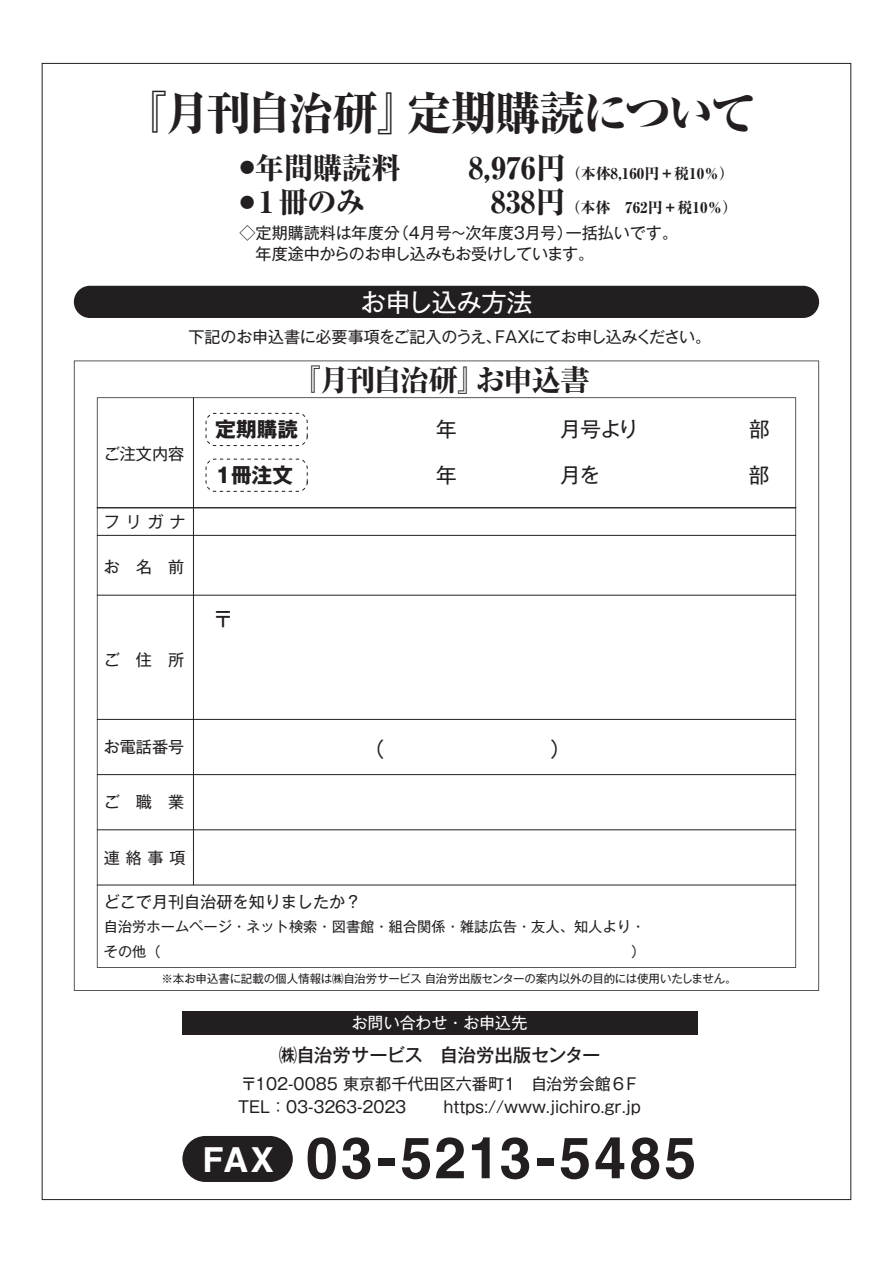
<style>
.page{position:relative;width:893px;height:1263px;background:#fff}
.page>*{position:absolute;margin:0;border:0;box-sizing:border-box;transform-origin:0 0}
.t1{font:700 57.45px "Helvetica";letter-spacing:.05em;color:#231f20}
.t2{font:800 46.05px "Ryumin Pr 6";letter-spacing:-.075em;color:#231f20}
.t3{font:800 29.85px "Ryumin Pr 6";letter-spacing:-.045em;color:#231f20}
.t4{font:800 29.85px "Ryumin Pr 6";letter-spacing:-.09em;color:#231f20}
.t5{font:25.35px "Gothic MB101 Pr 6";letter-spacing:-.025em;color:#fff}
.t6{font:20.7px "Gothic MB101 Pr 6";letter-spacing:-.065em;color:#231f20}
.t7{font:700 20.7px "Gothic MB101 Pr 6";color:#231f20}
.t8{font:500 18.45px "Gothic MB101 Pr 6";letter-spacing:-.025em;color:#231f20}
.t9{font:16.05px/20.7px "Gothic MB101 Pr 6";letter-spacing:-.005em;color:#231f20}
.t10{font:16.05px "Gothic MB101 Pr 6";letter-spacing:-.025em;color:#231f20}
.t11{font:16.05px "Gothic MB101 Pr 6";letter-spacing:-.015em;color:#fff}
.t12{font:800 15px "Ryumin Pr 6";color:#231f20}
.t13{font:14.25px "Gothic MB101 Pr 6";color:#231f20}
.t14{font:11.55px "Gothic MB101 Pr 6";letter-spacing:-.01em;color:#231f20}
.s1{font-size:29.85px}
.s2{font-size:34.5px;color:#fff}
</style>
<div class="page">
<div style="left:182px;top:1136px;width:111px;height:46px;background:#231f20;border-radius:23px"></div>
<div style="left:182px;top:1011px;width:515px;height:23px;background:#231f20"></div>
<div style="left:74px;top:286px;width:745px;height:32px;background:#231f20;border-radius:16px"></div>
<svg style="left:74px;top:360px;width:745px;height:631px"></svg>
<svg style="left:97px;top:397px;width:699px;height:571px"></svg>
<hr style="left:97px;top:507px;width:699px;height:1px;background:#231f20">
<hr style="left:97px;top:535px;width:699px;height:1px;background:#231f20">
<hr style="left:97px;top:595px;width:699px;height:1px;background:#231f20">
<hr style="left:97px;top:719px;width:699px;height:1px;background:#231f20">
<hr style="left:97px;top:774px;width:699px;height:1px;background:#231f20">
<hr style="left:97px;top:829px;width:699px;height:1px;background:#231f20">
<hr style="left:97px;top:885px;width:699px;height:1px;background:#231f20">
<hr style="left:193px;top:397px;width:1px;height:488px;background:#231f20">
<svg style="left:205px;top:413px;width:103px;height:79px"></svg>
<h2 class="t2" style="left:121px;top:76px;width:637px">『月刊自治研』定期購読について</h2>
<h3 class="t3" style="left:240px;top:144px;width:163px"><sup>●</sup>年間購読料</h3>
<p class="t12" style="left:468px;top:161px;width:267px"><span class="s1">8,976円</span>（本体8,160円＋税10％）</p>
<h3 class="t3" style="left:240px;top:179px;width:127px"><sup>●</sup>１冊のみ</h3>
<p class="t12" style="left:491px;top:196px;width:248px"><span class="s1">838円</span>（本体　762円＋税10％）</p>
<p class="t9" style="left:239px;top:222px;width:440px">◇定期購読料は年度分（4月号～次年度3月号）一括払いです。　年度途中からのお申し込みもお受けしています。</p>
<h3 class="t5" style="left:361px;top:281px;width:173px">お申し込み方法</h3>
<p class="t10" style="left:188px;top:323px;width:524px">下記のお申込書に必要事項をご記入のうえ、FAXにてお申し込みください。</p>
<p class="t9" style="left:104px;top:443px;width:82px">ご注文内容</p>
<p class="t9" style="left:104px;top:510px;width:83px">フリガナ</p>
<p class="t9" style="left:104px;top:556px;width:82px">お名前</p>
<p class="t9" style="left:104px;top:648px;width:82px">ご住所</p>
<p class="t9" style="left:104px;top:735px;width:82px">お電話番号</p>
<p class="t9" style="left:104px;top:791px;width:82px">ご職業</p>
<h3 class="t4" style="left:291px;top:356px;width:301px">『月刊自治研』お申込書</h3>
<p class="t7" style="left:215px;top:412px;width:84px">定期購読</p>
<p class="t6" style="left:436px;top:412px;width:22px">年</p>
<p class="t6" style="left:560px;top:412px;width:80px">月号より</p>
<p class="t6" style="left:749px;top:412px;width:22px">部</p>
<p class="t7" style="left:213px;top:458px;width:82px">１冊注文</p>
<p class="t6" style="left:436px;top:458px;width:22px">年</p>
<p class="t6" style="left:560px;top:458px;width:42px">月を</p>
<p class="t6" style="left:749px;top:458px;width:22px">部</p>
<p class="t6" style="left:213px;top:602px;width:22px">〒</p>
<p class="t9" style="left:104px;top:846px;width:83px">連絡事項</p>
<p class="t9" style="left:104px;top:890px;width:259px">どこで月刊自治研を知りましたか？</p>
<p class="t13" style="left:104px;top:915px;width:543px">自治労ホームページ・ネット検索・図書館・組合関係・雑誌広告・友人、知人より・</p>
<p class="t14" style="left:161px;top:969px;width:577px">※本お申込書に記載の個人情報は㈱自治労サービス自治労出版センターの案内以外の目的には使用いたしません。</p>
<p class="t11" style="left:352px;top:1010px;width:177px">お問い合わせ・お申込先</p>
<p class="t8" style="left:279px;top:1040px;width:323px">㈱自治労サービス 自治労出版センター</p>
<p class="t9" style="left:238px;top:1071px;width:400px;line-height:23px">〒102-0085 東京都千代田区六番町１ 自治労会館６F<br>TEL：03-3263-2023　</p>
<p class="t9" style="left:443px;top:1095px;width:199px">https://www.jichiro.gr.jp</p>
<h1 class="t1" style="left:203px;top:1123px;width:495px"><span class="s2">FAX</span> 03-5213-5485</h1>
</div>
